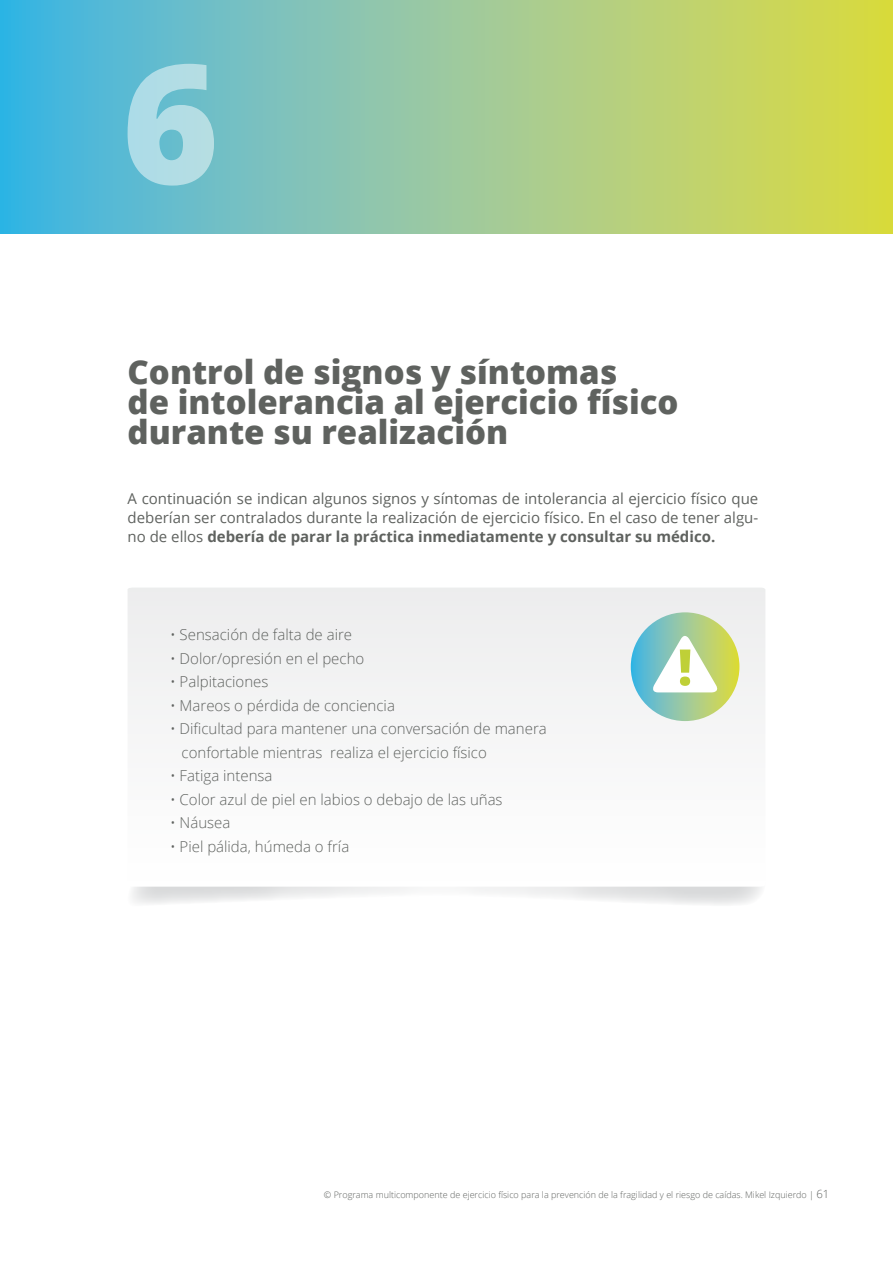
<style>
.page{position:relative;width:893px;height:1263px;background:#fff}
.page>*{position:absolute;margin:0;border:0;box-sizing:border-box;transform-origin:0 0}
.t1{font:800 33px/30px "Open Sans";color:#5f625f}
.t2{font:300 15px/23.5px "Open Sans";color:#5f625f}
.t3{font:15px/18.8px "Open Sans";color:#5f625f;text-align:justify}
.t4{font:300 9px "Open Sans";color:#5f625f}
.s1{font-weight:700}
.s2{font-size:11.25px}
</style>
<div class="page">
<svg style="left:132px;top:887px;width:630px;height:18px"></svg>
<svg style="left:128px;top:588px;width:637px;height:299px"></svg>
<svg style="left:0;top:0;width:893px;height:234px;background:#97c897"></svg>
<svg style="left:128px;top:64px;width:86px;height:122px;background:#99d2dd"></svg>
<svg style="left:631px;top:612px;width:108px;height:109px;background:#98c998"></svg>
<svg style="left:650px;top:632px;width:70px;height:60px"></svg>
<h1 class="t1" style="left:128px;top:355px;width:552px">Control de signos y síntomas<br>de intolerancia al ejercicio físico durante su realización</h1>
<p class="t3" style="left:128px;top:489px;width:632px">A continuación se indican algunos signos y síntomas de intolerancia al ejercicio físico que deberían ser contralados durante la realización de ejercicio físico. En el caso de tener algu&shy;no de ellos <span class="s1">debería de parar la práctica inmediatamente y consultar su médico.</span></p>
<p class="t2" style="left:170px;top:622px;width:184px">• Sensación de falta de aire</p>
<p class="t2" style="left:170px;top:646px;width:196px">• Dolor/opresión en el pecho</p>
<p class="t2" style="left:170px;top:669px;width:100px">• Palpitaciones</p>
<p class="t2" style="left:170px;top:693px;width:226px">• Mareos o pérdida de conciencia</p>
<p class="t2" style="left:182px;top:716px;width:367px;text-indent:-11px">• Dificultad para mantener una conversación de manera confortable mientras realiza el ejercicio físico</p>
<p class="t2" style="left:170px;top:763px;width:104px">• Fatiga intensa</p>
<p class="t2" style="left:170px;top:787px;width:334px">• Color azul de piel en labios o debajo de las uñas</p>
<p class="t2" style="left:170px;top:810px;width:62px">• Náusea</p>
<p class="t2" style="left:170px;top:834px;width:181px">• Piel pálida, húmeda o fría</p>
<p class="t4" style="left:324px;top:1189px;width:507px">© Programa multicomponente de ejercicio físico para la prevención de la fragilidad y el riesgo de caídas. Mikel Izquierdo | <span class="s2">61</span></p>
</div>
